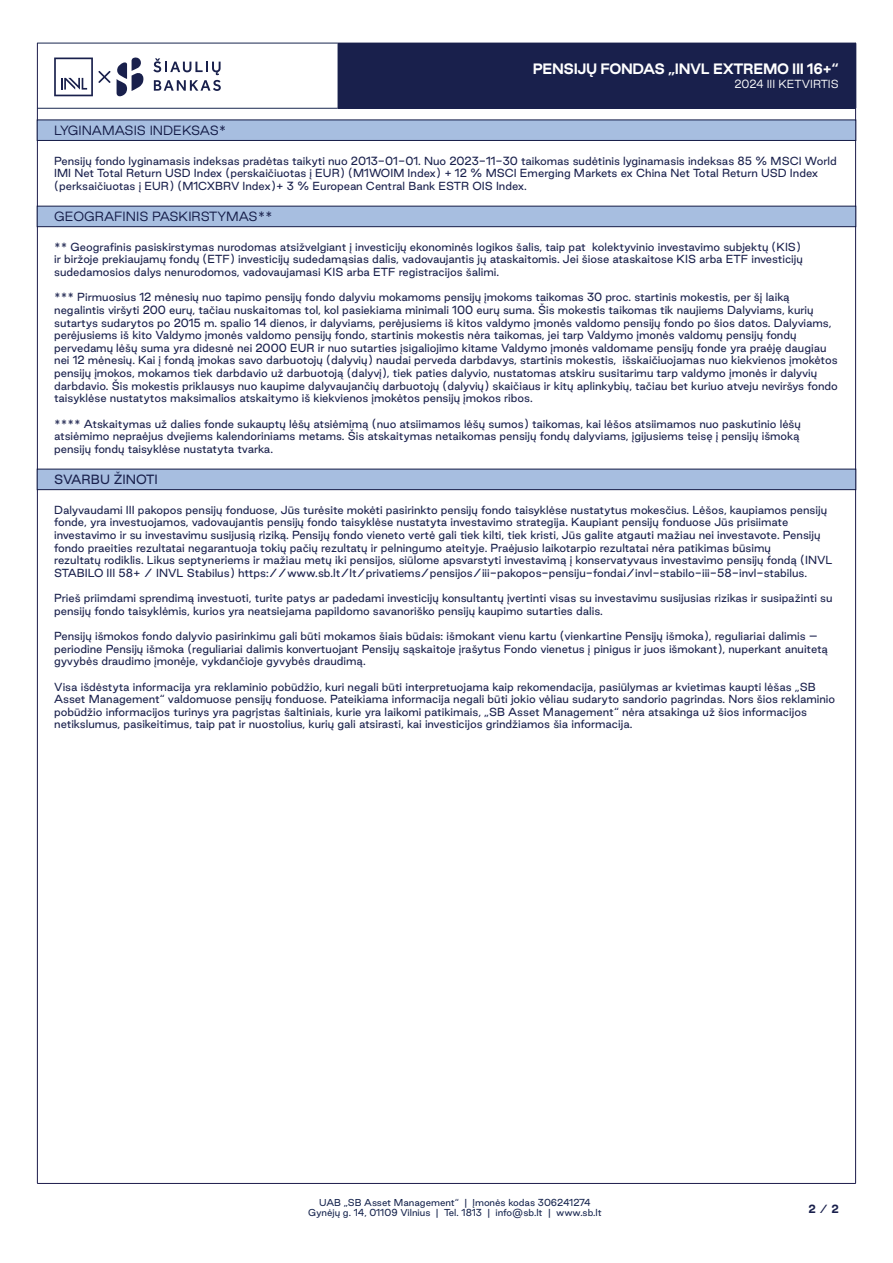
<style>
.page{position:relative;width:893px;height:1263px;background:#fff}
.page>*{position:absolute;margin:0;border:0;box-sizing:border-box;transform-origin:0 0}
.t1{font:700 13.5px "Good Sans";letter-spacing:-.03em;color:#fff}
.H2-be-numbering{font:300 12px "Good Sans";color:#131a46}
.H2-be-numbering-2{font:12px "Good Sans";color:#19204c}
.Simple_text{font:10.5px/12.6px "Good Sans";color:#19204c}
.t2{font:300 10.5px "Good Sans";color:#fff}
.t3{font:700 10.5px "Good Sans";color:#19204c}
.t4{font:9px/10.8px "Good Sans";color:#18264f;text-align:center}
.s1{font-weight:400}
</style>
<div class="page">
<hr style="left:37px;top:1183px;width:819px;height:1px;background:#1c1b4b">
<hr style="left:37px;top:43px;width:1px;height:1140px;background:#1c1b4b">
<hr style="left:855px;top:43px;width:1px;height:1140px;background:#1c1b4b">
<div style="left:338px;top:43px;width:518px;height:65px;background:#19204c"></div>
<hr style="left:37px;top:43px;width:301px;height:1px;background:#18264f">
<hr style="left:37px;top:108px;width:301px;height:1px;background:#18264f">
<hr style="left:338px;top:108px;width:518px;height:1px;background:#19204c">
<svg style="left:153px;top:58px;width:68px;height:33px"></svg>
<svg style="left:54px;top:57px;width:90px;height:40px"></svg>
<div style="left:37px;top:120px;width:819px;height:21px;background:#a7bee0;border:1px solid #131a46"></div>
<div style="left:37px;top:206px;width:819px;height:21px;background:#a7bee0;border:1px solid #131a46"></div>
<div style="left:37px;top:469px;width:819px;height:21px;background:#a7bee0;border:1px solid #131a46"></div>
<p class="t1" style="left:533px;top:58px;width:307px">PENSIJŲ FONDAS „INVL EXTREMO III 16+“</p>
<p class="t2" style="left:734px;top:77px;width:106px">2024 III KETVIRTIS</p>
<p class="H2-be-numbering" style="left:54px;top:122px;width:174px">LYGINAMASIS INDEKSAS*</p>
<p class="Simple_text" style="left:54px;top:154px;width:784px">Pensijų fondo lyginamasis indeksas pradėtas taikyti nuo 2013-01-01. Nuo 2023-11-30 taikomas sudėtinis lyginamasis indeksas 85 % MSCI World<br>IMI Net Total Return USD Index (perskaičiuotas į EUR) (M1WOIM Index) + 12 % MSCI Emerging Markets ex China Net Total Return USD Index (perksaičiuotas į EUR) (M1CXBRV Index)+ 3 % European Central Bank ESTR OIS Index.</p>
<p class="H2-be-numbering" style="left:54px;top:208px;width:220px">GEOGRAFINIS PASKIRSTYMAS**</p>
<p class="Simple_text" style="left:54px;top:240px;width:750px">** Geografinis pasiskirstymas nurodomas atsižvelgiant į investicijų ekonominės logikos šalis, taip pat kolektyvinio investavimo subjektų (KIS) ir biržoje prekiaujamų fondų (ETF) investicijų sudedamąsias dalis, vadovaujantis jų ataskaitomis. Jei šiose ataskaitose KIS arba ETF investicijų sudedamosios dalys nenurodomos, vadovaujamasi KIS arba ETF registracijos šalimi.</p>
<p class="Simple_text" style="left:54px;top:291px;width:785px">*** Pirmuosius 12 mėnesių nuo tapimo pensijų fondo dalyviu mokamoms pensijų įmokoms taikomas 30 proc. startinis mokestis, per šį laiką negalintis viršyti 200 eurų, tačiau nuskaitomas tol, kol pasiekiama minimali 100 eurų suma. Šis mokestis taikomas tik naujiems Dalyviams, kurių sutartys sudarytos po 2015 m. spalio 14 dienos, ir dalyviams, perėjusiems iš kitos valdymo įmonės valdomo pensijų fondo po šios datos. Dalyviams, perėjusiems iš kito Valdymo įmonės valdomo pensijų fondo, startinis mokestis nėra taikomas, jei tarp Valdymo įmonės valdomų pensijų fondų pervedamų lėšų suma yra didesnė nei 2000 EUR ir nuo sutarties įsigaliojimo kitame Valdymo įmonės valdomame pensijų fonde yra praėję daugiau nei 12 mėnesių. Kai į fondą įmokas savo darbuotojų (dalyvių) naudai perveda darbdavys, startinis mokestis, išskaičiuojamas nuo kiekvienos įmokėtos pensijų įmokos, mokamos tiek darbdavio už darbuotoją (dalyvį), tiek paties dalyvio, nustatomas atskiru susitarimu tarp valdymo įmonės ir dalyvių darbdavio. Šis mokestis priklausys nuo kaupime dalyvaujančių darbuotojų (dalyvių) skaičiaus ir kitų aplinkybių, tačiau bet kuriuo atveju neviršys fondo taisyklėse nustatytos maksimalios atskaitymo iš kiekvienos įmokėtos pensijų įmokos ribos.</p>
<p class="Simple_text" style="left:54px;top:417px;width:748px">**** Atskaitymas už dalies fonde sukauptų lėšų atsiėmimą (nuo atsiimamos lėšų sumos) taikomas, kai lėšos atsiimamos nuo paskutinio lėšų atsiėmimo nepraėjus dvejiems kalendoriniams metams. Šis atskaitymas netaikomas pensijų fondų dalyviams, įgijusiems teisę į pensijų išmoką pensijų fondų taisyklėse nustatyta tvarka.</p>
<p class="H2-be-numbering-2" style="left:54px;top:471px;width:105px">SVARBU ŽINOTI</p>
<p class="Simple_text" style="left:54px;top:503px;width:780px">Dalyvaudami III pakopos pensijų fonduose, Jūs turėsite mokėti pasirinkto pensijų fondo taisyklėse nustatytus mokesčius. Lėšos, kaupiamos pensijų fonde, yra investuojamos, vadovaujantis pensijų fondo taisyklėse nustatyta investavimo strategija. Kaupiant pensijų fonduose Jūs prisiimate investavimo ir su investavimu susijusią riziką. Pensijų fondo vieneto vertė gali tiek kilti, tiek kristi, Jūs galite atgauti mažiau nei investavote. Pensijų fondo praeities rezultatai negarantuoja tokių pačių rezultatų ir pelningumo ateityje. Praėjusio laikotarpio rezultatai nėra patikimas būsimų<br>rezultatų rodiklis. Likus septyneriems ir mažiau metų iki pensijos, siūlome apsvarstyti investavimą į konservatyvaus investavimo pensijų fondą (INVL STABILO III 58+ / INVL Stabilus) https://www.sb.lt/lt/privatiems/pensijos/iii-pakopos-pensiju-fondai/invl-stabilo-iii-58-invl-stabilus.</p>
<p class="Simple_text" style="left:54px;top:591px;width:780px">Prieš priimdami sprendimą investuoti, turite patys ar padedami investicijų konsultantų įvertinti visas su investavimu susijusias rizikas ir susipažinti su pensijų fondo taisyklėmis, kurios yra neatsiejama papildomo savanoriško pensijų kaupimo sutarties dalis.</p>
<p class="Simple_text" style="left:54px;top:629px;width:775px">Pensijų išmokos fondo dalyvio pasirinkimu gali būti mokamos šiais būdais: išmokant vienu kartu (vienkartine Pensijų išmoka), reguliariai dalimis – periodine Pensijų išmoka (reguliariai dalimis konvertuojant Pensijų sąskaitoje įrašytus Fondo vienetus į pinigus ir juos išmokant), nuperkant anuitetą gyvybės draudimo įmonėje, vykdančioje gyvybės draudimą.</p>
<p class="Simple_text" style="left:54px;top:680px;width:782px">Visa išdėstyta informacija yra reklaminio pobūdžio, kuri negali būti interpretuojama kaip rekomendacija, pasiūlymas ar kvietimas kaupti lėšas „SB Asset Management“ valdomuose pensijų fonduose. Pateikiama informacija negali būti jokio vėliau sudaryto sandorio pagrindas. Nors šios reklaminio pobūdžio informacijos turinys yra pagrįstas šaltiniais, kurie yra laikomi patikimais, „SB Asset Management“ nėra atsakinga už šios informacijos netikslumus, pasikeitimus, taip pat ir nuostolius, kurių gali atsirasti, kai investicijos grindžiamos šia informacija.</p>
<p class="t4" style="left:308px;top:1196px;width:295px">UAB „SB Asset Management“ | Įmonės kodas 306241274<br>Gynėjų g. 14, 01109 Vilnius | Tel. 1813 | info@sb.lt | www.sb.lt</p>
<p class="t3" style="left:808px;top:1201px;width:32px">2 <span class="s1">/</span> 2</p>
</div>
